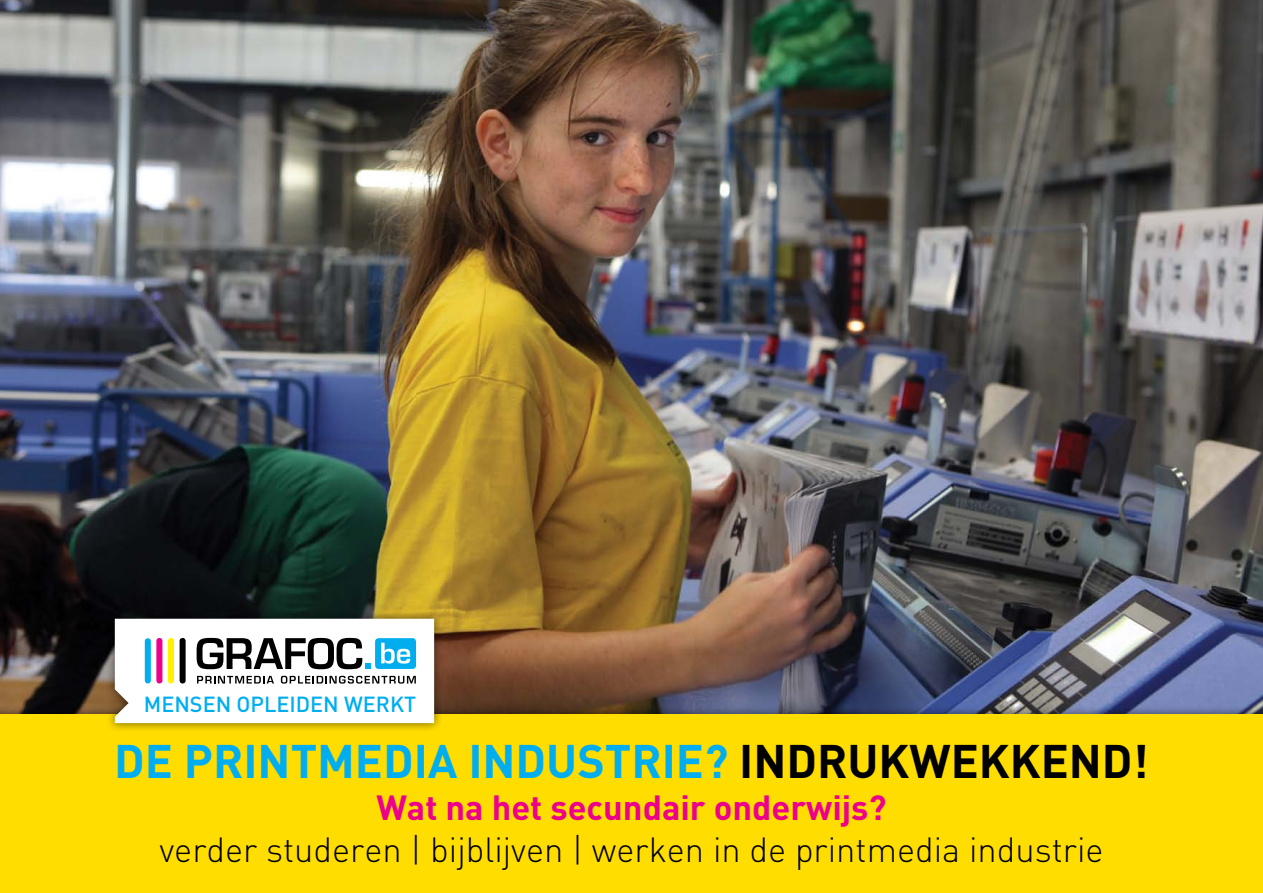
<style>
.page{position:relative;width:1263px;height:893px;background:#fff}
.page>*{position:absolute;margin:0;border:0;box-sizing:border-box;transform-origin:0 0}
.t1{font:700 46.5px "DIN";color:#00aeef}
.t2{font:300 34.5px "DIN";color:#000}
.t3{font:700 34.5px "DIN";color:#ec008c}
.t4{font:500 21.6px "DIN";color:#00aeef}
.s1{color:#000}
</style>
<div class="page">
<img style="left:0;top:0;width:1263px;height:705px">
<div style="left:0;top:705px;width:1263px;height:188px;background:#000;opacity:.55"></div>
<div style="left:0;top:714px;width:1263px;height:179px;background:#fd0"></div>
<div style="left:106px;top:610px;width:337px;height:122px;background:#000;opacity:.55"></div>
<svg style="left:115px;top:619px;width:319px;height:104px"></svg>
<p class="t4" style="left:144px;top:690px;width:274px">MENSEN OPLEIDEN WERKT</p>
<h1 class="t1" style="left:114px;top:731px;width:1036px">DE PRINTMEDIA INDUSTRIE? <span class="s1">INDRUKWEKKEND!</span></h1>
<p class="t3" style="left:376px;top:785px;width:512px">WAT NA HET SECUNDAIR ONDERWIJS?</p>
<p class="t2" style="left:159px;top:829px;width:945px">verder studeren | bijblijven | werken in de printmedia industrie</p>
</div>
